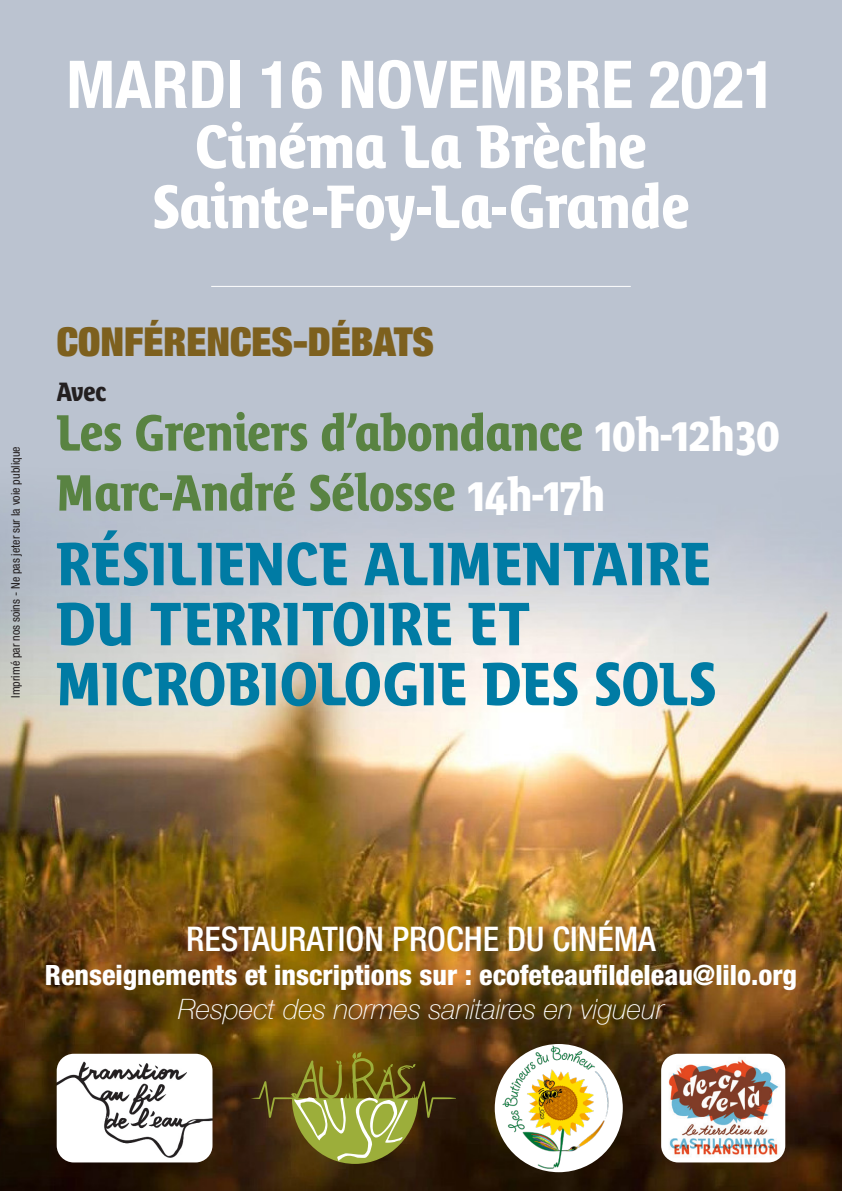
<style>
.page{position:relative;width:842px;height:1191px;background:#fff}
.page>*{position:absolute;margin:0;border:0;box-sizing:border-box;transform-origin:0 0}
.t1{font:700 condensed 66px "Helvetica Neue";color:#fff}
.t2{font:60px/60px "Bienvenue Titling TT";color:#007ba4}
.t3{font:60px "Bienvenue Titling TT";color:#fff}
.t4{font:700 50px "Bienvenue Titling";color:#598342}
.t5{font:900 expanded 40px "Helvetica Neue";color:#7d601e}
.t6{font:500 condensed 34px "Helvetica Neue";color:#fff}
.t7{font:800 condensed 28px "Helvetica Neue";color:#fff}
.t8{font:italic 100 28px "Helvetica Neue";color:#fff}
.t9{font:700 26px "Bienvenue Titling";color:#231f20}
.t10{font:condensed 12px "Helvetica Neue";color:#231f20}
.s1{font-size:46px;color:#fff}
</style>
<div class="page">
<img style="left:0;top:0;width:842px;height:1191px">
<img style="left:57px;top:1053px;width:155px;height:109px">
<svg style="left:251px;top:1052px;width:205px;height:111px;background:#6b6024"></svg>
<img style="left:495px;top:1044px;width:128px;height:128px;border-radius:64px">
<img style="left:661px;top:1053px;width:124px;height:109px">
<hr style="left:211px;top:286px;width:420px;height:1px;background:#fff">
<p class="t10" style="left:9px;top:698px;width:253px;rotate:-90deg">Imprimé par nos soins - Ne pas jeter sur la voie publique</p>
<p class="t1" style="left:66px;top:44px;width:711px">MARDI 16 NOVEMBRE 2021</p>
<p class="t3" style="left:195px;top:111px;width:453px">Cinéma La Brèche</p>
<p class="t3" style="left:152px;top:171px;width:539px">Sainte-Foy-La-Grande</p>
<p class="t5" style="left:57px;top:316px;width:379px">CONFÉRENCES-DÉBATS</p>
<p class="t9" style="left:57px;top:376px;width:52px">Avec</p>
<p class="t4" style="left:57px;top:403px;width:725px">Les Greniers d’abondance <span class="s1">10h-12h30</span></p>
<p class="t4" style="left:57px;top:463px;width:550px">Marc-André Sélosse <span class="s1">14h-17h</span></p>
<p class="t2" style="left:57px;top:533px;width:661px">RÉSILIENCE ALIMENTAIRE<br>DU TERRITOIRE ET<br>MICROBIOLOGIE DES SOLS</p>
<p class="t6" style="left:186px;top:918px;width:471px">RESTAURATION PROCHE DU CINÉMA</p>
<p class="t7" style="left:45px;top:957px;width:753px">Renseignements et inscriptions sur : ecofeteaufildeleau@lilo.org</p>
<p class="t8" style="left:178px;top:987px;width:487px">Respect des normes sanitaires en vigueur</p>
</div>
